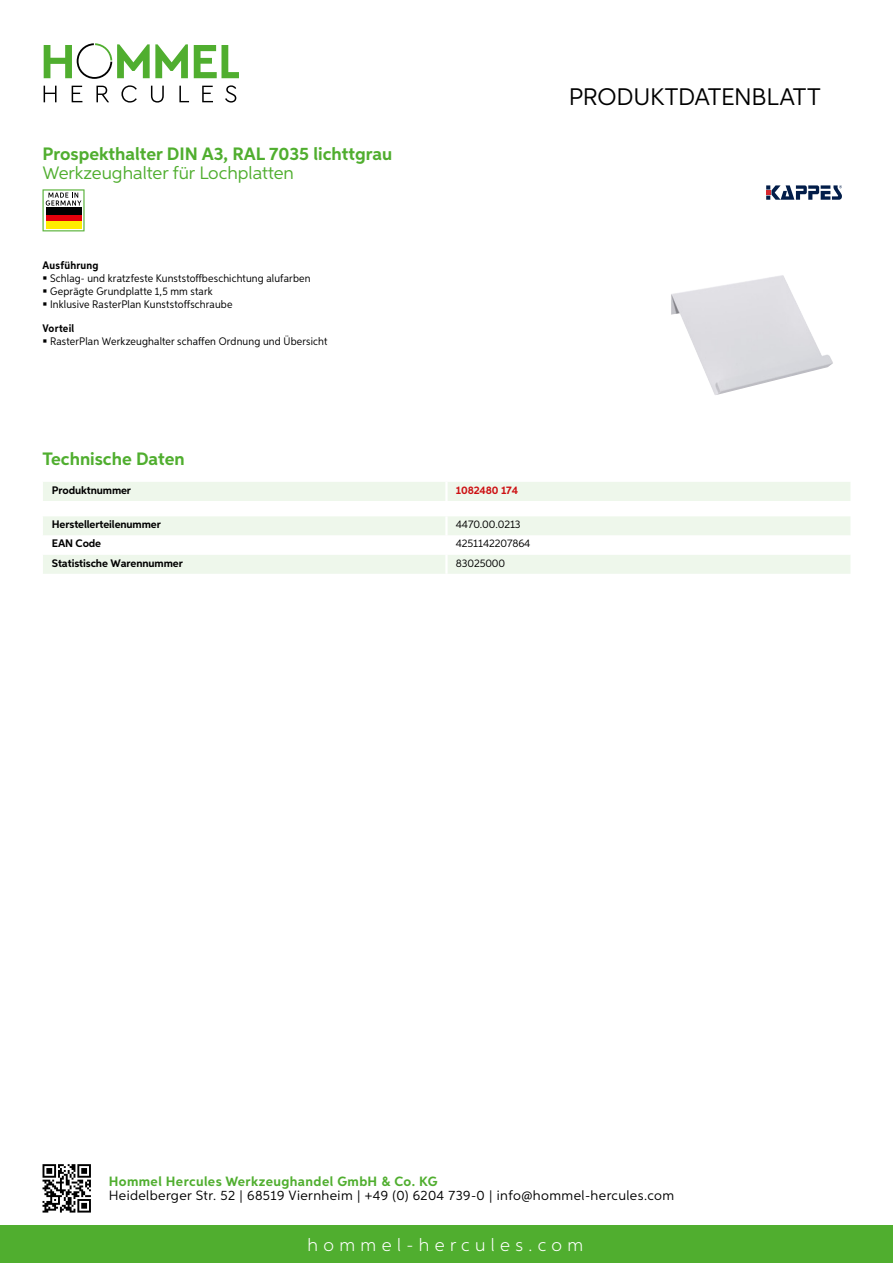
<style>
.page{position:relative;width:893px;height:1263px;background:#fff}
.page>*{position:absolute;margin:0;border:0;box-sizing:border-box;transform-origin:0 0}
.t1{font:24px "Aspira";letter-spacing:-.01em;color:#000}
.t2{font:700 18px "Aspira";color:#50ae2f}
.t3{font:18px "Aspira";color:#50ae2f}
.t4{font:300 18px "Aspira";letter-spacing:.3em;color:#fff}
.t5{font:13.5px "Aspira";letter-spacing:.03em;color:#000}
.t6{font:700 13.5px "Aspira";letter-spacing:.03em;color:#50ae2f}
.t7{font:10.95px/12.8px "Aspira Nar";letter-spacing:.015em;color:#000}
.t8{font:700 10.95px "Aspira";letter-spacing:-.01em;color:#000}
.t9{font:10.95px "Aspira";letter-spacing:-.01em;color:#000}
.t10{font:700 10.95px "Aspira Nar";letter-spacing:.02em;color:#000}
.t11{font:700 10.95px "Aspira";letter-spacing:-.01em;color:#cd1013}
</style>
<div class="page">
<div style="left:0;top:1226px;width:893px;height:37px;background:#50ae2f"></div>
<svg style="left:43px;top:1164px;width:48px;height:48px"></svg>
<svg style="left:194px;top:45px;width:45px;height:33px"></svg>
<svg style="left:44px;top:43px;width:144px;height:36px"></svg>
<svg style="left:44px;top:86px;width:13px;height:16px"></svg>
<svg style="left:72px;top:86px;width:10px;height:16px"></svg>
<svg style="left:96px;top:86px;width:13px;height:16px"></svg>
<svg style="left:121px;top:85px;width:16px;height:18px"></svg>
<svg style="left:151px;top:86px;width:13px;height:17px"></svg>
<svg style="left:179px;top:86px;width:10px;height:16px"></svg>
<svg style="left:202px;top:86px;width:11px;height:16px"></svg>
<svg style="left:225px;top:85px;width:11px;height:18px"></svg>
<div style="left:43px;top:482px;width:807px;height:19px;background:#eef7eb"></div>
<hr style="left:445px;top:482px;width:3px;height:19px;background:#fff">
<svg style="left:43px;top:516px;width:807px;height:58px"></svg>
<hr style="left:445px;top:555px;width:3px;height:19px;background:#fff">
<svg style="left:43px;top:189px;width:42px;height:42px"></svg>
<div style="left:46px;top:214px;width:35px;height:7px;background:#e3000b"></div>
<div style="left:46px;top:208px;width:35px;height:7px;background:#000"></div>
<div style="left:46px;top:221px;width:35px;height:7px;background:#ffed00"></div>
<img style="left:671px;top:275px;width:162px;height:120px">
<svg style="left:766px;top:185px;width:76px;height:15px"></svg>
<h2 class="t2" style="left:43px;top:142px;width:351px">Prospekthalter DIN A3, RAL 7035 lichttgrau</h2>
<h2 class="t3" style="left:43px;top:162px;width:253px">Werkzeughalter für Lochplatten</h2>
<p class="t10" style="left:43px;top:259px;width:58px">Ausführung</p>
<p class="t7" style="left:50px;top:272px;width:262px">Schlag- und kratzfeste Kunststoffbeschichtung alufarben<br>Geprägte Grundplatte 1,5 mm stark<br>Inklusive RasterPlan Kunststoffschraube</p>
<p class="t10" style="left:43px;top:322px;width:33px">Vorteil</p>
<p class="t7" style="left:50px;top:334px;width:279px">RasterPlan Werkzeughalter schaffen Ordnung und Übersicht</p>
<h1 class="t1" style="left:569px;top:82px;width:253px">Produktdatenblatt</h1>
<h2 class="t2" style="left:43px;top:448px;width:144px">Technische Daten</h2>
<p class="t8" style="left:52px;top:483px;width:81px">Produktnummer</p>
<p class="t11" style="left:456px;top:483px;width:64px">1082480 174</p>
<p class="t8" style="left:52px;top:518px;width:111px">Herstellerteilenummer</p>
<p class="t9" style="left:456px;top:518px;width:66px">4470.00.0213</p>
<p class="t8" style="left:52px;top:537px;width:51px">EAN Code</p>
<p class="t9" style="left:456px;top:537px;width:76px">4251142207864</p>
<p class="t8" style="left:52px;top:556px;width:132px">Statistische Warennummer</p>
<p class="t9" style="left:456px;top:556px;width:51px">83025000</p>
<p class="t6" style="left:109px;top:1172px;width:330px">Hommel Hercules Werkzeughandel GmbH &amp; Co. KG</p>
<p class="t5" style="left:109px;top:1187px;width:567px">Heidelberger Str. 52 | 68519 Viernheim | +49 (0) 6204 739-0 | info@hommel-hercules.com</p>
<h2 class="t4" style="left:307px;top:1234px;width:277px">hommel-hercules.com</h2>
</div>
